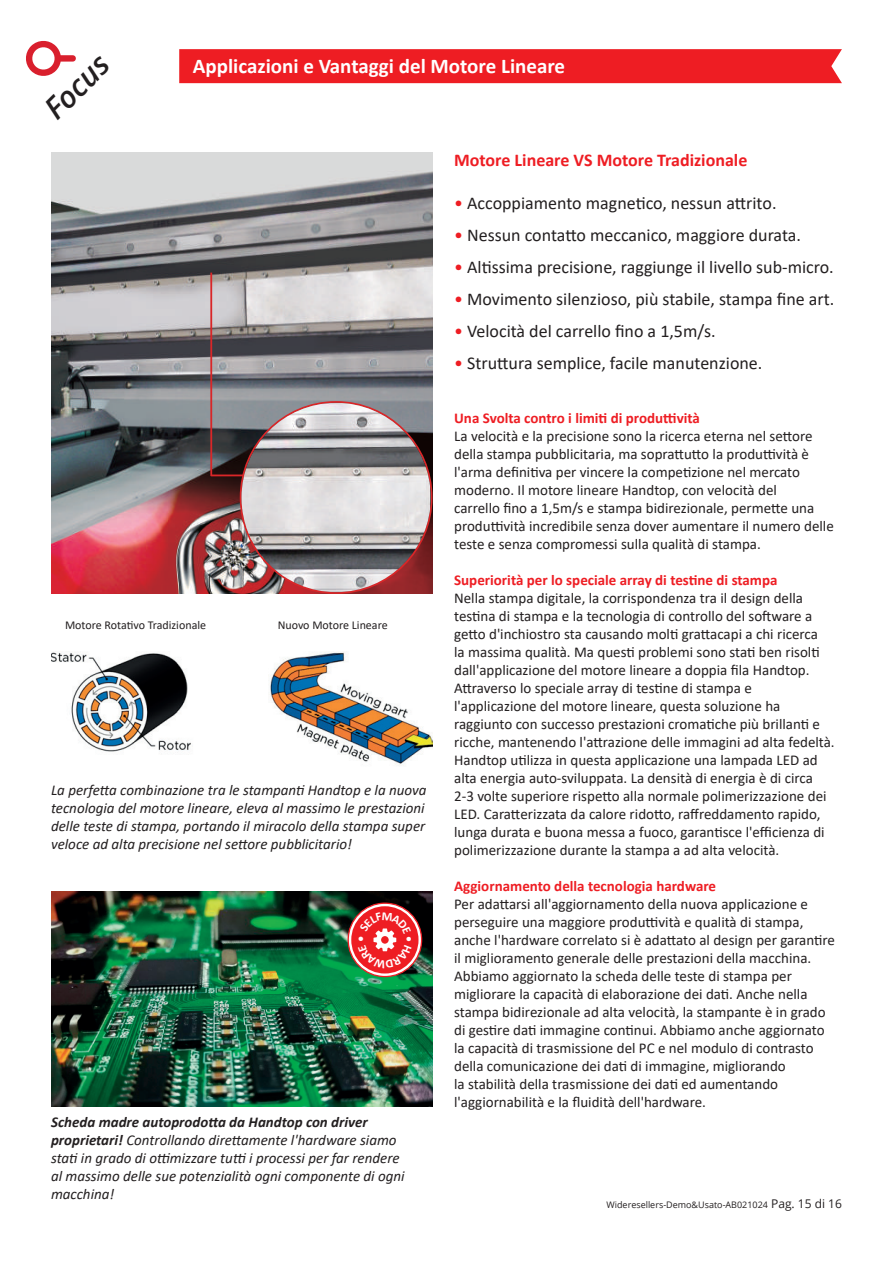
<style>
.page{position:relative;width:893px;height:1263px;background:#fff}
.page>*{position:absolute;margin:0;border:0;box-sizing:border-box;transform-origin:0 0}
.t1{font:italic 600 30px "Open Sans";color:#231f20}
.t2{font:700 21px "Calibri";color:#fff}
.t3{font:18px "Calibri";color:#231f20}
.t4{font:700 18px "Calibri";color:#ee1d23}
.t5{font:15px/18px "Calibri";color:#231f20}
.t6{font:italic 15px/18px "Calibri";color:#231f20}
.t7{font:700 15px "Calibri";color:#ee1d23}
.t8{font:12px "Calibri";color:#231f20}
.t9{font:9px "Open Sans";color:#231f20}
.s1{font-weight:700}
.s2{color:#ee1d23}
.s3{font-size:12px}
</style>
<div class="page">
<div style="left:179px;top:49px;width:663px;height:34px;background:#ee1d23"></div>
<img style="left:52px;top:152px;width:381px;height:442px">
<hr style="left:210px;top:273px;width:2px;height:203px;background:#d92628">
<hr style="left:211px;top:474px;width:36px;height:2px;background:#d92628">
<img style="left:241px;top:403px;width:190px;height:189px;border-radius:95px">
<img style="left:51px;top:652px;width:382px;height:114px">
<img style="left:51px;top:892px;width:382px;height:215px">
<svg style="left:348px;top:903px;width:74px;height:73px"></svg>
<div style="left:348px;top:902px;width:74px;height:75px;border:1px solid #ee1d23;border-radius:50%"></div>
<div style="left:351px;top:906px;width:67px;height:67px;background:#ee1d23;border-radius:50%"></div>
<svg style="left:358px;top:912px;width:54px;height:56px"></svg>
<h1 class="t1" style="left:35px;top:99px;width:79px;rotate:-45deg">Focus</h1>
<h2 class="t2" style="left:193px;top:51px;width:374px">Applicazioni e Vantaggi del Motore Lineare</h2>
<p class="t8" style="left:65px;top:616px;width:143px">Motore Rotativo Tradizionale</p>
<p class="t8" style="left:278px;top:616px;width:112px">Nuovo Motore Lineare</p>
<p class="t6" style="left:51px;top:780px;width:377px">La perfetta combinazione tra le stampanti Handtop e la nuova tecnologia del motore lineare, eleva al massimo le prestazioni delle teste di stampa, portando il miracolo della stampa super veloce ad alta precisione nel settore pubblicitario!</p>
<p class="t6" style="left:51px;top:1112px;width:355px"><span class="s1">Scheda madre autoprodotta da Handtop con driver proprietari!</span> Controllando direttamente l'hardware siamo stati in grado di ottimizzare tutti i processi per far rendere al massimo delle sue potenzialità ogni componente di ogni macchina!</p>
<p class="t4" style="left:454px;top:147px;width:295px">Motore Lineare VS Motore Tradizionale</p>
<p class="t3" style="left:454px;top:190px;width:324px"><span class="s2">•</span> Accoppiamento magnetico, nessun attrito.</p>
<p class="t3" style="left:454px;top:222px;width:348px"><span class="s2">•</span> Nessun contatto meccanico, maggiore durata.</p>
<p class="t3" style="left:454px;top:254px;width:381px"><span class="s2">•</span> Altissima precisione, raggiunge il livello sub-micro.</p>
<p class="t3" style="left:454px;top:287px;width:382px"><span class="s2">•</span> Movimento silenzioso, più stabile, stampa fine art.</p>
<p class="t3" style="left:454px;top:319px;width:263px"><span class="s2">•</span> Velocità del carrello fino a 1,5m/s.</p>
<p class="t3" style="left:454px;top:351px;width:310px"><span class="s2">•</span> Struttura semplice, facile manutenzione.</p>
<p class="t7" style="left:454px;top:407px;width:247px">Una Svolta contro i limiti di produttività</p>
<p class="t5" style="left:454px;top:426px;width:381px">La velocità e la precisione sono la ricerca eterna nel settore della stampa pubblicitaria, ma soprattutto la produttività è l'arma definitiva per vincere la competizione nel mercato moderno. Il motore lineare Handtop, con velocità del<br>carrello fino a 1,5m/s e stampa bidirezionale, permette una produttività incredibile senza dover aumentare il numero delle teste e senza compromessi sulla qualità di stampa.</p>
<p class="t7" style="left:454px;top:569px;width:325px">Superiorità per lo speciale array di testine di stampa</p>
<p class="t5" style="left:454px;top:588px;width:382px">Nella stampa digitale, la corrispondenza tra il design della testina di stampa e la tecnologia di controllo del software a getto d'inchiostro sta causando molti grattacapi a chi ricerca<br>la massima qualità. Ma questi problemi sono stati ben risolti dall'applicazione del motore lineare a doppia fila Handtop.<br>Attraverso lo speciale array di testine di stampa e l'applicazione del motore lineare, questa soluzione ha raggiunto con successo prestazioni cromatiche più brillanti e ricche, mantenendo l'attrazione delle immagini ad alta fedeltà.<br>Handtop utilizza in questa applicazione una lampada LED ad alta energia auto-sviluppata. La densità di energia è di circa 2-3 volte superiore rispetto alla normale polimerizzazione dei LED. Caratterizzata da calore ridotto, raffreddamento rapido, lunga durata e buona messa a fuoco, garantisce l'efficienza di polimerizzazione durante la stampa a ad alta velocità.</p>
<p class="t7" style="left:454px;top:875px;width:263px">Aggiornamento della tecnologia hardware</p>
<p class="t5" style="left:454px;top:894px;width:382px">Per adattarsi all'aggiornamento della nuova applicazione e perseguire una maggiore produttività e qualità di stampa, anche l'hardware correlato si è adattato al design per garantire il miglioramento generale delle prestazioni della macchina.<br>Abbiamo aggiornato la scheda delle teste di stampa per migliorare la capacità di elaborazione dei dati. Anche nella stampa bidirezionale ad alta velocità, la stampante è in grado di gestire dati immagine continui. Abbiamo anche aggiornato la capacità di trasmissione del PC e nel modulo di contrasto della comunicazione dei dati di immagine, migliorando<br>la stabilità della trasmissione dei dati ed aumentando l'aggiornabilità e la fluidità dell'hardware.</p>
<p class="t9" style="left:606px;top:1199px;width:237px">Wideresellers-Demo&amp;Usato-AB021024 <span class="s3">Pag. 15 di 16</span></p>
</div>
